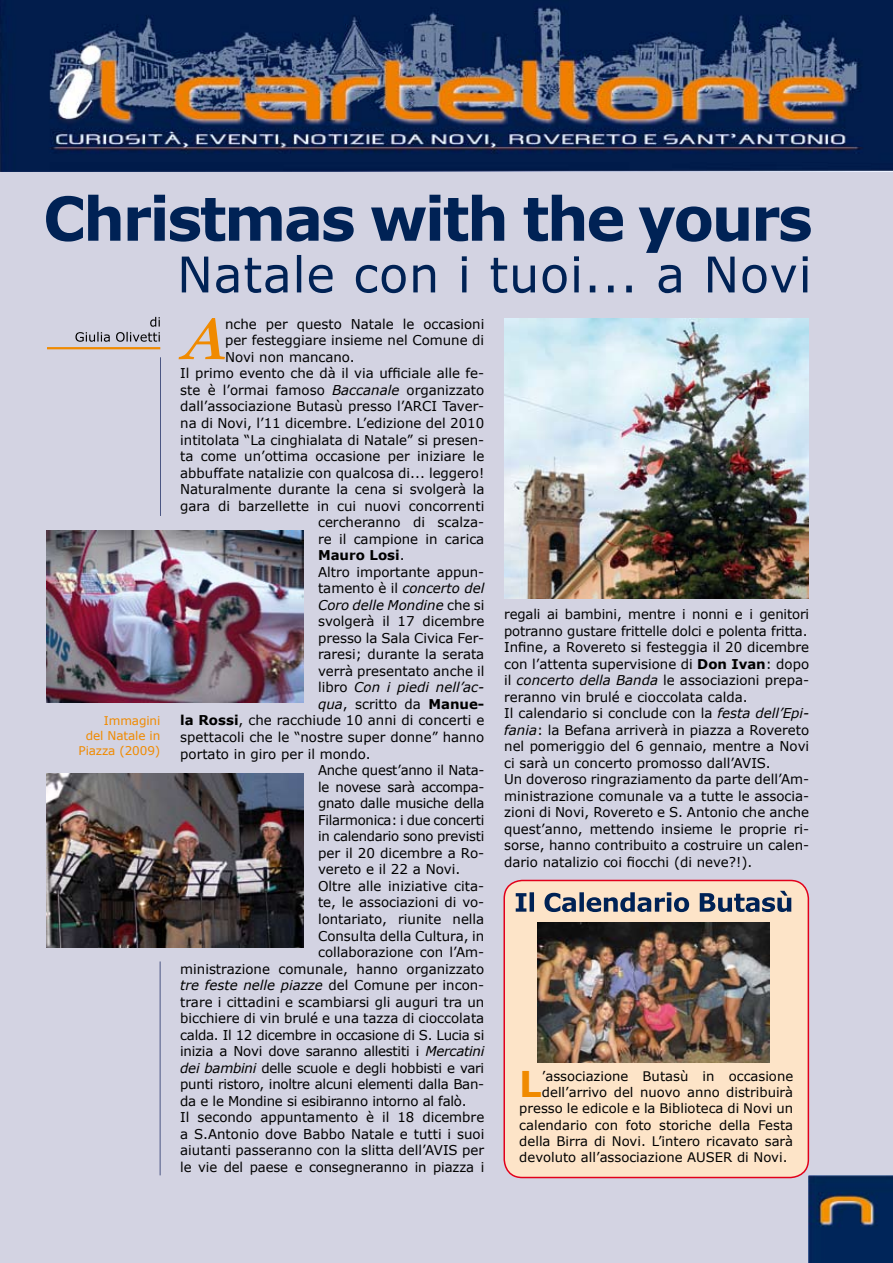
<style>
.page{position:relative;width:893px;height:1263px;background:#d3d3e2}
.page>*{position:absolute;margin:0;border:0;box-sizing:border-box;transform-origin:0 0}
.t1{font:700 35.55px "Verdana";color:#f08a00}
.t2{font:13.5px/16.5px "Verdana";color:#000}
.t3{font:13.5px "Verdana";letter-spacing:-.02em;color:#000}
.t4{font:italic 13.5px "Verdana";color:#000}
.t5{font:700 13.5px "Verdana";color:#000}
.t6{font:13.2px "Verdana";color:#000}
.t7{font:12px/15px "Verdana";letter-spacing:-.01em;color:#f08a00;text-align:right}
.s1{font-style:italic}
.s2{font-weight:400}
.s3{font-style:normal}
.s4{font-weight:700}
</style>
<div class="page">
<div style="left:504px;top:880px;width:304px;height:297px;background:#fde4c8;border-radius:18px"></div>
<div style="left:503px;top:880px;width:306px;height:298px;border:2px solid #e2001a;border-radius:18px"></div>
<img style="left:0;top:0;width:893px;height:171px">
<img style="left:808px;top:1176px;width:85px;height:87px">
<svg style="left:179px;top:318px;width:46px;height:41px"></svg>
<hr style="left:47px;top:347px;width:113px;height:2px;background:#f08a00">
<svg style="left:75px;top:317px;width:85px;height:25px"></svg>
<svg style="left:46px;top:195px;width:765px;height:98px"></svg>
<hr style="left:160px;top:357px;width:1px;height:159px;background:#4b5683">
<hr style="left:160px;top:961px;width:1px;height:214px;background:#4b5683">
<img style="left:504px;top:319px;width:304px;height:280px">
<img style="left:47px;top:774px;width:257px;height:174px">
<img style="left:47px;top:531px;width:257px;height:171px">
<img style="left:538px;top:922px;width:232px;height:140px">
<svg style="left:516px;top:891px;width:275px;height:21px"></svg>
<p class="t7" style="left:79px;top:713px;width:83px">Immagini<br>del Natale in<br>Piazza (2009)</p>
<p class="t2" style="left:225px;top:315px;width:261px">nche per questo Natale le occasioni</p>
<p class="t2" style="left:225px;top:332px;width:261px">per festeggiare insieme nel Comune di</p>
<p class="t2" style="left:225px;top:348px;width:131px">Novi non mancano.</p>
<p class="t2" style="left:180px;top:365px;width:306px">Il primo evento che dà il via ufficiale alle fe-</p>
<p class="t2" style="left:180px;top:381px;width:306px">ste è l’ormai famoso <span class="s1">Baccanale</span> organizzato</p>
<p class="t2" style="left:180px;top:398px;width:306px">dall’associazione Butasù presso l’ARCI Taver-</p>
<p class="t2" style="left:180px;top:414px;width:306px">na di Novi, l’11 dicembre. L’edizione del 2010</p>
<p class="t2" style="left:180px;top:431px;width:306px">intitolata “La cinghialata di Natale” si presen-</p>
<p class="t2" style="left:180px;top:447px;width:306px">ta come un’ottima occasione per iniziare le</p>
<p class="t2" style="left:180px;top:464px;width:306px">abbuffate natalizie con qualcosa di... leggero!</p>
<p class="t2" style="left:180px;top:480px;width:306px">Naturalmente durante la cena si svolgerà la</p>
<p class="t2" style="left:180px;top:497px;width:306px">gara di barzellette in cui nuovi concorrenti</p>
<p class="t2" style="left:318px;top:514px;width:168px">cercheranno di scalza-</p>
<p class="t2" style="left:318px;top:530px;width:168px">re il campione in carica</p>
<p class="t5" style="left:318px;top:547px;width:88px">Mauro Losi<span class="s2">.</span></p>
<p class="t2" style="left:318px;top:563px;width:168px">Altro importante appun-</p>
<p class="t4" style="left:318px;top:580px;width:168px"><span class="s3">tamento è il</span> concerto del</p>
<p class="t4" style="left:318px;top:596px;width:168px">Coro delle Mondine <span class="s3">che si</span></p>
<p class="t2" style="left:318px;top:613px;width:168px">svolgerà il 17 dicembre</p>
<p class="t2" style="left:318px;top:629px;width:168px">presso la Sala Civica Fer-</p>
<p class="t2" style="left:318px;top:646px;width:168px">raresi; durante la serata</p>
<p class="t2" style="left:318px;top:662px;width:168px">verrà presentato anche il</p>
<p class="t4" style="left:318px;top:679px;width:168px"><span class="s3">libro</span> Con i piedi nell’ac-</p>
<p class="t2" style="left:318px;top:695px;width:168px"><span class="s1">qua</span>, scritto da <span class="s4">Manue-</span></p>
<p class="t2" style="left:180px;top:712px;width:306px"><span class="s4">la Rossi</span>, che racchiude 10 anni di concerti e</p>
<p class="t2" style="left:180px;top:728px;width:306px">spettacoli che le “nostre super donne” hanno</p>
<p class="t2" style="left:180px;top:745px;width:192px">portato in giro per il mondo.</p>
<p class="t3" style="left:318px;top:762px;width:168px">Anche quest’anno il Nata-</p>
<p class="t3" style="left:318px;top:778px;width:168px">le novese sarà accompa-</p>
<p class="t3" style="left:318px;top:795px;width:168px">gnato dalle musiche della</p>
<p class="t3" style="left:318px;top:811px;width:168px">Filarmonica: i due concerti</p>
<p class="t3" style="left:318px;top:828px;width:168px">in calendario sono previsti</p>
<p class="t2" style="left:318px;top:844px;width:168px">per il 20 dicembre a Ro-</p>
<p class="t2" style="left:318px;top:861px;width:144px">vereto e il 22 a Novi.</p>
<p class="t2" style="left:318px;top:877px;width:168px">Oltre alle iniziative cita-</p>
<p class="t2" style="left:318px;top:894px;width:168px">te, le associazioni di vo-</p>
<p class="t2" style="left:318px;top:910px;width:168px">lontariato, riunite nella</p>
<p class="t2" style="left:318px;top:927px;width:168px">Consulta della Cultura, in</p>
<p class="t2" style="left:318px;top:943px;width:168px">collaborazione con l’Am-</p>
<p class="t2" style="left:180px;top:960px;width:306px">ministrazione comunale, hanno organizzato</p>
<p class="t4" style="left:180px;top:976px;width:306px">tre feste nelle piazze <span class="s3">del Comune per incon-</span></p>
<p class="t2" style="left:180px;top:993px;width:306px">trare i cittadini e scambiarsi gli auguri tra un</p>
<p class="t2" style="left:180px;top:1009px;width:306px">bicchiere di vin brulé e una tazza di cioccolata</p>
<p class="t3" style="left:180px;top:1026px;width:306px">calda. Il 12 dicembre in occasione di S. Lucia si</p>
<p class="t3" style="left:180px;top:1043px;width:306px">inizia a Novi dove saranno allestiti i <span class="s1">Mercatini</span></p>
<p class="t3" style="left:180px;top:1059px;width:306px"><span class="s1">dei bambini</span> delle scuole e degli hobbisti e vari</p>
<p class="t3" style="left:180px;top:1076px;width:306px">punti ristoro, inoltre alcuni elementi dalla Ban-</p>
<p class="t3" style="left:180px;top:1092px;width:288px">da e le Mondine si esibiranno intorno al falò.</p>
<p class="t2" style="left:180px;top:1109px;width:306px">Il secondo appuntamento è il 18 dicembre</p>
<p class="t2" style="left:180px;top:1125px;width:306px">a S.Antonio dove Babbo Natale e tutti i suoi</p>
<p class="t2" style="left:180px;top:1142px;width:306px">aiutanti passeranno con la slitta dell’AVIS per</p>
<p class="t2" style="left:180px;top:1158px;width:306px">le vie del paese e consegneranno in piazza i</p>
<p class="t2" style="left:504px;top:606px;width:307px">regali ai bambini, mentre i nonni e i genitori potranno gustare frittelle dolci e polenta fritta.<br>Infine, a Rovereto si festeggia il 20 dicembre con l’attenta supervisione di <span class="s4">Don Ivan</span>: dopo il <span class="s1">concerto della Banda</span> le associazioni prepa&shy;reranno vin brulé e cioccolata calda.<br>Il calendario si conclude con la <span class="s1">festa dell’Epi&shy;fania</span>: la Befana arriverà in piazza a Rovereto nel pomeriggio del 6 gennaio, mentre a Novi ci sarà un concerto promosso dall’AVIS.<br>Un doveroso ringraziamento da parte dell’Am&shy;ministrazione comunale va a tutte le associa&shy;zioni di Novi, Rovereto e S. Antonio che anche quest’anno, mettendo insieme le proprie ri&shy;sorse, hanno contribuito a costruire un calen&shy;dario natalizio coi fiocchi (di neve?!).</p>
<h1 class="t1" style="left:519px;top:1061px;width:24px">L</h1>
<p class="t6" style="left:542px;top:1068px;width:253px">’associazione Butasù in occasione</p>
<p class="t6" style="left:542px;top:1084px;width:253px">dell’arrivo del nuovo anno distribuirà</p>
<p class="t6" style="left:519px;top:1100px;width:275px">presso le edicole e la Biblioteca di Novi un</p>
<p class="t6" style="left:519px;top:1116px;width:275px">calendario con foto storiche della Festa</p>
<p class="t6" style="left:519px;top:1132px;width:275px">della Birra di Novi. L’intero ricavato sarà</p>
<p class="t6" style="left:519px;top:1149px;width:270px">devoluto all’associazione AUSER di Novi.</p>
</div>
